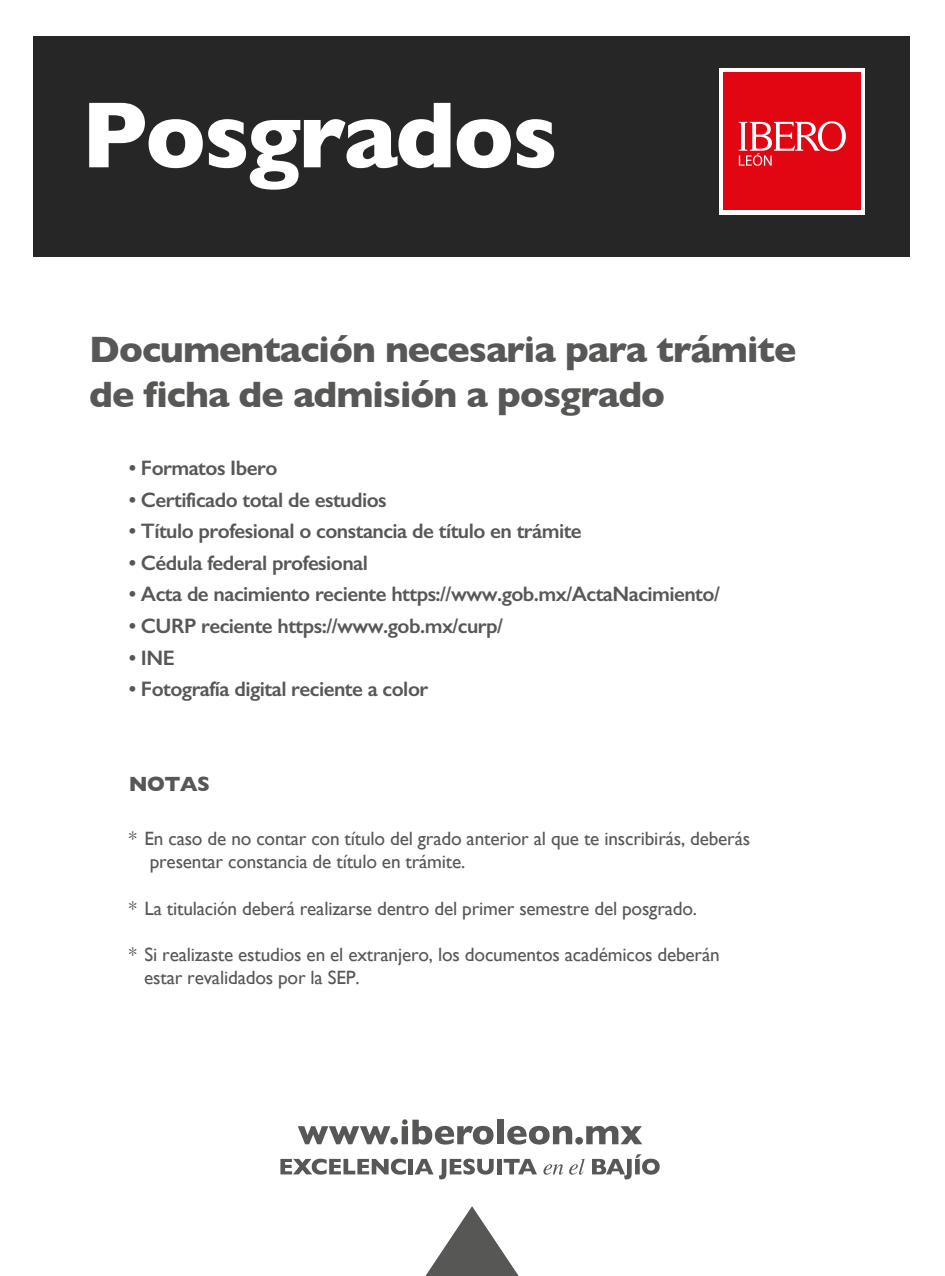
<style>
.page{position:relative;width:945px;height:1276px;background:#fff}
.page>*{position:absolute;margin:0;border:0;box-sizing:border-box;transform-origin:0 0}
.t1{font:700 95.11px "Gill Sans";letter-spacing:-.025em;color:#fff}
.t2{font:700 37.36px/44.9px "Gill Sans";letter-spacing:-.025em;color:#575756}
.t3{font:600 21px "Gill Sans";letter-spacing:-.025em;color:#575756}
.t4{font:700 21px "Gill Sans";letter-spacing:-.025em;color:#575756}
.t5{font:19.25px/23.1px "Gill Sans";letter-spacing:-.01em;color:#575756}
</style>
<div class="page">
<div style="left:33px;top:36px;width:876px;height:220px;background:#262626"></div>
<div style="left:719px;top:68px;width:146px;height:146px;background:#fff"></div>
<div style="left:724px;top:73px;width:137px;height:137px;background:#e20613"></div>
<svg style="left:739px;top:121px;width:107px;height:45px"></svg>
<svg style="left:280px;top:1158px;width:126px;height:16px"></svg>
<div style="left:408px;top:1158px;width:5px;height:16px;background:#575756"></div>
<svg style="left:415px;top:1158px;width:79px;height:21px"></svg>
<hr style="left:497px;top:1158px;width:4px;height:16px;background:#575756">
<svg style="left:504px;top:1158px;width:33px;height:16px"></svg>
<svg style="left:543px;top:1164px;width:20px;height:10px"></svg>
<svg style="left:569px;top:1158px;width:16px;height:16px"></svg>
<svg style="left:592px;top:1154px;width:68px;height:25px"></svg>
<svg style="left:298px;top:1119px;width:196px;height:25px"></svg>
<div style="left:497px;top:1119px;width:7px;height:25px;background:#575756"></div>
<svg style="left:507px;top:1125px;width:135px;height:19px"></svg>
<svg style="left:426px;top:1206px;width:92px;height:69px"></svg>
<h1 class="t1" style="left:81px;top:60px;width:478px">Posgrados</h1>
<h2 class="t2" style="left:89px;top:326px;width:709px">Documentación necesaria para trámite de ficha de admisión a posgrado</h2>
<p class="t3" style="left:129px;top:455px;width:150px">• Formatos Ibero</p>
<p class="t3" style="left:129px;top:487px;width:260px">• Certificado total de estudios</p>
<p class="t3" style="left:129px;top:518px;width:455px">• Título profesional o constancia de título en trámite</p>
<p class="t3" style="left:129px;top:550px;width:241px">• Cédula federal profesional</p>
<p class="t3" style="left:129px;top:581px;width:593px">• Acta de nacimiento reciente https://www.gob.mx/ActaNacimiento/</p>
<p class="t3" style="left:129px;top:613px;width:376px">• CURP reciente https://www.gob.mx/curp/</p>
<p class="t3" style="left:129px;top:644px;width:48px">• INE</p>
<p class="t3" style="left:129px;top:676px;width:301px">• Fotografía digital reciente a color</p>
<p class="t4" style="left:129px;top:766px;width:83px">NOTAS</p>
<p class="t5" style="left:150px;top:827px;width:602px;text-indent:-21px">* En caso de no contar con título del grado anterior al que te inscribirás, deberás presentar constancia de título en trámite.</p>
<p class="t5" style="left:129px;top:896px;width:570px">* La titulación deberá realizarse dentro del primer semestre del posgrado.</p>
<p class="t5" style="left:144px;top:942px;width:577px;text-indent:-15px">* Si realizaste estudios en el extranjero, los documentos académicos deberán estar revalidados por la SEP.</p>
</div>
